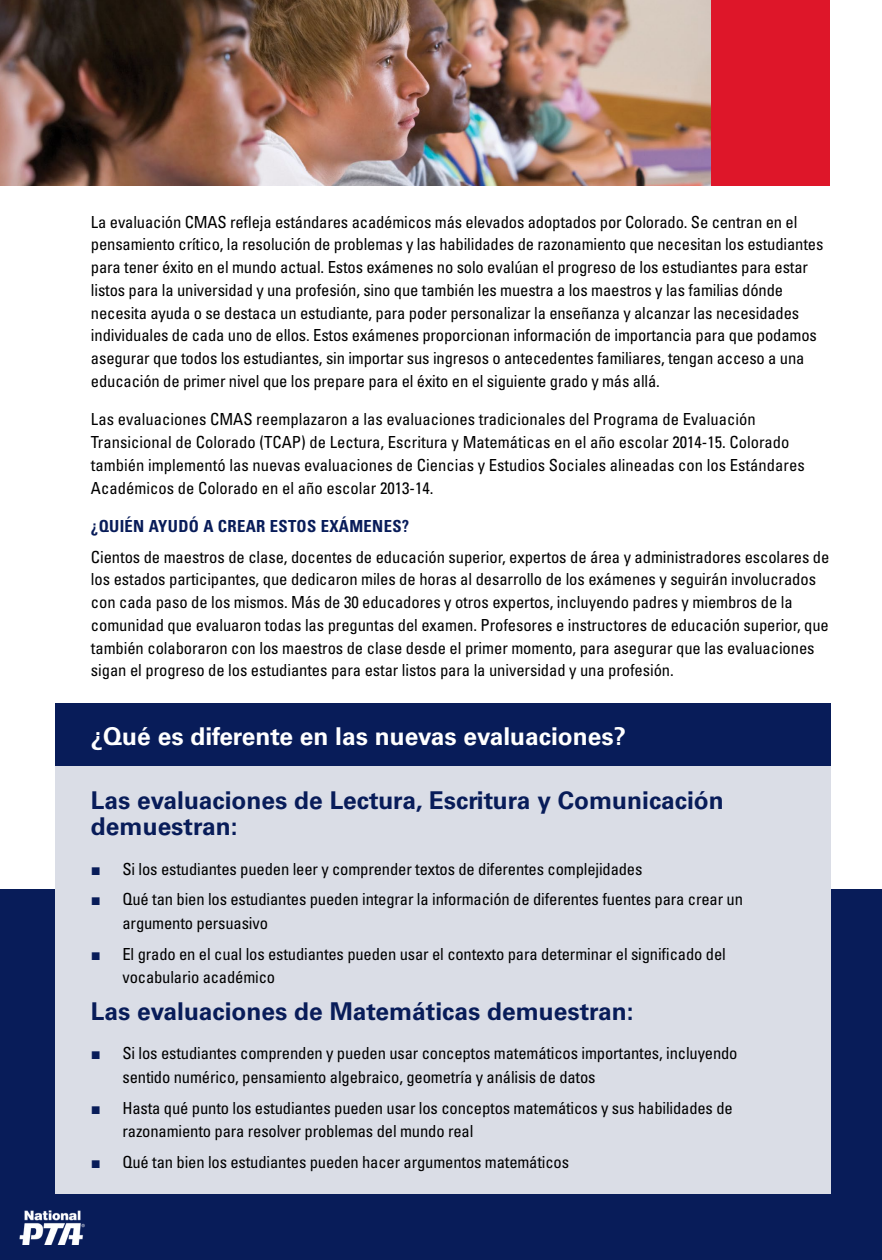
<style>
.page{position:relative;width:882px;height:1260px;background:#fff}
.page>*{position:absolute;margin:0;border:0;box-sizing:border-box;transform-origin:0 0}
.t1{font:700 24.5px/26.2px "Univers LT Std";color:#081c59}
.t2{font:700 24.5px "Univers LT Std";color:#fff}
.t3{font:condensed 16.62px/22.8px "Univers LT Std";letter-spacing:-.01em;color:#000}
.t4{font:700 condensed 16.62px "Univers LT Std";letter-spacing:.02em;color:#081c59}
.s1{font-family:"Arial";font-stretch:normal;color:#081c59}
</style>
<div class="page">
<div style="left:55px;top:704px;width:776px;height:62px;background:#081c59"></div>
<div style="left:0;top:890px;width:882px;height:370px;background:#081c59"></div>
<div style="left:710px;top:0;width:119px;height:185px;background:#de1629"></div>
<div style="left:55px;top:766px;width:776px;height:428px;background:#dadde6"></div>
<img style="left:0;top:0;width:710px;height:185px">
<img style="left:19px;top:1210px;width:66px;height:35px">
<p class="t3" style="left:91px;top:210px;width:734px">La evaluación CMAS refleja estándares académicos más elevados adoptados por Colorado. Se centran en el pensamiento crítico, la resolución de problemas y las habilidades de razonamiento que necesitan los estudiantes para tener éxito en el mundo actual. Estos exámenes no solo evalúan el progreso de los estudiantes para estar listos para la universidad y una profesión, sino que también les muestra a los maestros y las familias dónde necesita ayuda o se destaca un estudiante, para poder personalizar la enseñanza y alcanzar las necesidades individuales de cada uno de ellos. Estos exámenes proporcionan información de importancia para que podamos asegurar que todos los estudiantes, sin importar sus ingresos o antecedentes familiares, tengan acceso a una educación de primer nivel que los prepare para el éxito en el siguiente grado y más allá.</p>
<p class="t3" style="left:91px;top:408px;width:715px">Las evaluaciones CMAS reemplazaron a las evaluaciones tradicionales del Programa de Evaluación Transicional de Colorado (TCAP) de Lectura, Escritura y Matemáticas en el año escolar 2014-15. Colorado también implementó las nuevas evaluaciones de Ciencias y Estudios Sociales alineadas con los Estándares Académicos de Colorado en el año escolar 2013-14.</p>
<p class="t4" style="left:91px;top:516px;width:320px">¿QUIÉN AYUDÓ A CREAR ESTOS EXÁMENES?</p>
<p class="t3" style="left:91px;top:545px;width:740px">Cientos de maestros de clase, docentes de educación superior, expertos de área y administradores escolares de los estados participantes, que dedicaron miles de horas al desarrollo de los exámenes y seguirán involucrados con cada paso de los mismos. Más de 30 educadores y otros expertos, incluyendo padres y miembros de la comunidad que evaluaron todas las preguntas del examen. Profesores e instructores de educación superior, que también colaboraron con los maestros de clase desde el primer momento, para asegurar que las evaluaciones sigan el progreso de los estudiantes para estar listos para la universidad y una profesión.</p>
<h1 class="t2" style="left:91px;top:722px;width:537px">¿Qué es diferente en las nuevas evaluaciones?</h1>
<h1 class="t1" style="left:91px;top:788px;width:634px">Las evaluaciones de Lectura, Escritura y Comunicación demuestran:</h1>
<p class="t3" style="left:91px;top:857px;width:553px"><span class="s1">■</span> Si los estudiantes pueden leer y comprender textos de diferentes complejidades</p>
<p class="t3" style="left:123px;top:888px;width:622px;line-height:23.6px;text-indent:-32px"><span class="s1">■</span> Qué tan bien los estudiantes pueden integrar la información de diferentes fuentes para crear un argumento persuasivo</p>
<p class="t3" style="left:123px;top:942px;width:605px;line-height:23.6px;text-indent:-32px"><span class="s1">■</span> El grado en el cual los estudiantes pueden usar el contexto para determinar el significado del vocabulario académico</p>
<h1 class="t1" style="left:91px;top:999px;width:544px">Las evaluaciones de Matemáticas demuestran:</h1>
<p class="t3" style="left:123px;top:1042px;width:617px;line-height:23.6px;text-indent:-32px"><span class="s1">■</span> Si los estudiantes comprenden y pueden usar conceptos matemáticos importantes, incluyendo sentido numérico, pensamiento algebraico, geometría y análisis de datos</p>
<p class="t3" style="left:123px;top:1096px;width:612px;line-height:23.6px;text-indent:-32px"><span class="s1">■</span> Hasta qué punto los estudiantes pueden usar los conceptos matemáticos y sus habilidades de razonamiento para resolver problemas del mundo real</p>
<p class="t3" style="left:91px;top:1150px;width:480px"><span class="s1">■</span> Qué tan bien los estudiantes pueden hacer argumentos matemáticos</p>
</div>
